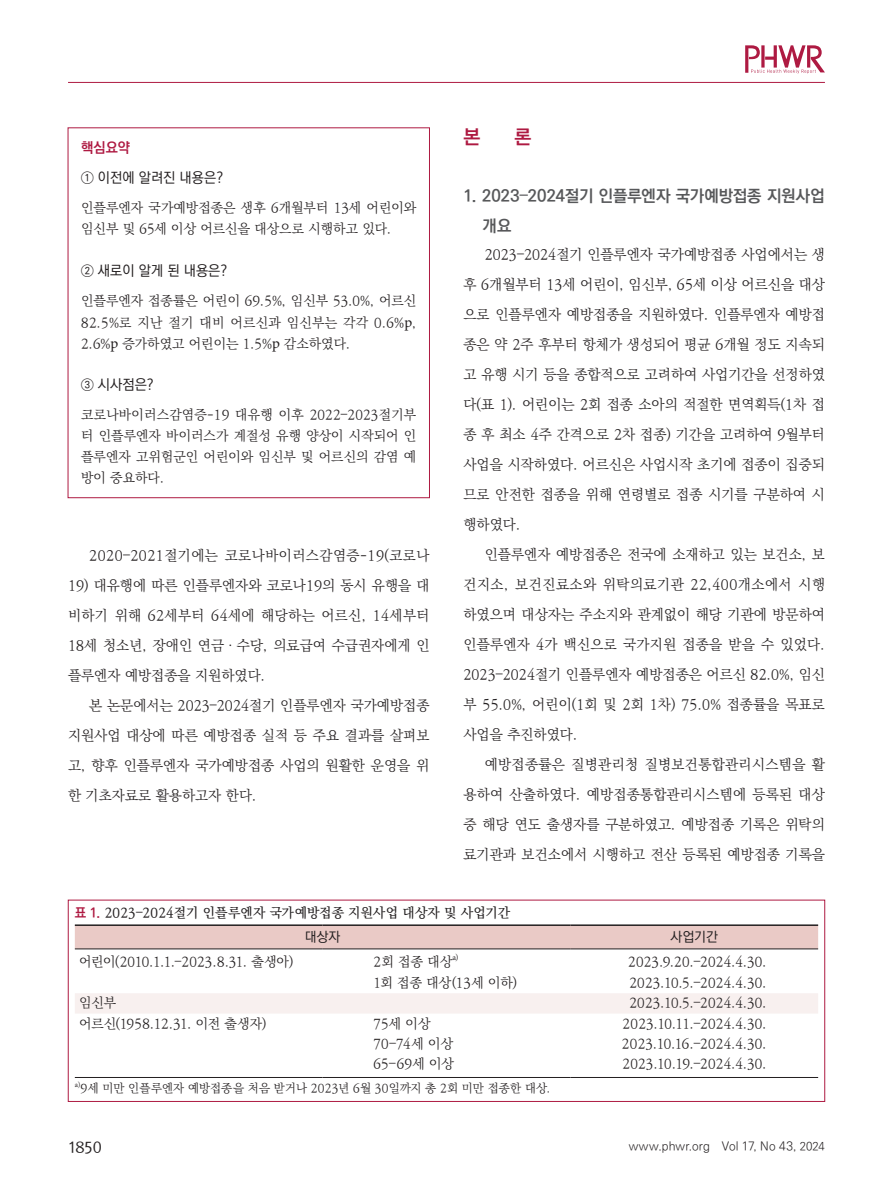
<style>
.page{position:relative;width:893px;height:1191px;background:#fff}
.page>*{position:absolute;margin:0;border:0;box-sizing:border-box;transform-origin:0 0}
.t1{font:700 19.5px "Ko Pub World Dotum";color:#ae1a42}
.t2{font:700 16.5px/30px "Ko Pub World Dotum";letter-spacing:-.005em;color:#57585a}
.t3{font:15px "Rix M Go PM";color:#231f20}
.t4{font:300 14.25px/30px "Ko Pub World Batang";letter-spacing:.005em;color:#231f20;text-align:justify}
.t5{font:300 14.25px "Ko Pub World Batang";letter-spacing:.035em;color:#231f20}
.t6{font:500 14.25px "Ko Pub World Dotum";letter-spacing:.005em;color:#231f20}
.t7{font:700 14.25px "Ko Pub World Dotum";color:#ae1a42}
.t8{font:300 13.5px/21px "Ko Pub World Batang";letter-spacing:.005em;color:#231f20;text-align:justify}
.t9{font:500 13.5px "Ko Pub World Batang";letter-spacing:.01em;color:#231f20}
.t10{font:500 13.5px "Ko Pub World Dotum";letter-spacing:.005em;color:#231f20}
.t11{font:300 12px "Ko Pub World Batang";letter-spacing:.015em;color:#231f20}
.t12{font:300 12px "Ko Pub World Dotum";letter-spacing:.01em;color:#231f20}
.t13{font:8.25px "Minion Pro";color:#231f20}
.t14{font:7.5px "Minion Pro";color:#231f20}
.s1{font-family:"Minion Pro";font-weight:400;font-size:15px}
.s2{font-family:"Ko Pub World Dotum";font-weight:700;color:#ae1a42}
.s3{font-family:"Ko Pub World Batang";font-weight:300;font-size:7.8px}
.s4{font-family:"Ko Pub World Batang";font-weight:300;font-size:7.05px}
.s5{font-size:11.25px}
</style>
<div class="page">
<hr style="left:68px;top:82px;width:757px;height:1px;background:#ae1a42">
<svg style="left:745px;top:45px;width:80px;height:28px"></svg>
<div style="left:75px;top:926px;width:743px;height:22px;background:#eacac6"></div>
<div style="left:75px;top:993px;width:743px;height:20px;background:#f8f0ef"></div>
<hr style="left:570px;top:924px;width:248px;height:2px;background:#231f20">
<hr style="left:570px;top:948px;width:248px;height:1px;background:#231f20">
<hr style="left:75px;top:924px;width:248px;height:2px;background:#231f20">
<hr style="left:323px;top:924px;width:247px;height:2px;background:#231f20">
<hr style="left:75px;top:948px;width:248px;height:1px;background:#231f20">
<hr style="left:323px;top:948px;width:247px;height:1px;background:#231f20">
<hr style="left:75px;top:1077px;width:248px;height:1px;background:#231f20">
<hr style="left:323px;top:1077px;width:247px;height:1px;background:#231f20">
<hr style="left:570px;top:1077px;width:248px;height:1px;background:#231f20">
<div style="left:68px;top:127px;width:362px;height:371px;border:1px solid #ae1a42"></div>
<p class="t7" style="left:81px;top:138px;width:50px">핵심요약</p>
<p class="t6" style="left:81px;top:168px;width:144px">① 이전에 알려진 내용은?</p>
<p class="t8" style="left:81px;top:197px;width:337px">인플루엔자 국가예방접종은 생후 6개월부터 13세 어린이와 임신부 및 65세 이상 어르신을 대상으로 시행하고 있다.</p>
<p class="t6" style="left:81px;top:261px;width:148px">② 새로이 알게 된 내용은?</p>
<p class="t8" style="left:81px;top:290px;width:337px">인플루엔자 접종률은 어린이 69.5%, 임신부 53.0%, 어르신 82.5%로 지난 절기 대비 어르신과 임신부는 각각 0.6%<span class="s1">p</span>, 2.6%<span class="s1">p</span> 증가하였고 어린이는 1.5%<span class="s1">p</span> 감소하였다.</p>
<p class="t6" style="left:81px;top:375px;width:74px">③ 시사점은?</p>
<p class="t8" style="left:81px;top:404px;width:337px">코로나바이러스감염증-19 대유행 이후 2022–2023절기부 터 인플루엔자 바이러스가 계절성 유행 양상이 시작되어 인 플루엔자 고위험군인 어린이와 임신부 및 어르신의 감염 예 방이 중요하다.</p>
<p class="t5" style="left:89px;top:545px;width:342px">2020–2021절기에는 코로나바이러스감염증-19(코로나</p>
<p class="t4" style="left:68px;top:570px;width:363px">19) 대유행에 따른 인플루엔자와 코로나19의 동시 유행을 대 비하기 위해 62세부터 64세에 해당하는 어르신, 14세부터 18세 청소년, 장애인 연금‧수당, 의료급여 수급권자에게 인 플루엔자 예방접종을 지원하였다.</p>
<p class="t4" style="left:68px;top:690px;width:363px;text-indent:21px">본 논문에서는 2023–2024절기 인플루엔자 국가예방접종 지원사업 대상에 따른 예방접종 실적 등 주요 결과를 살펴보 고, 향후 인플루엔자 국가예방접종 사업의 원활한 운영을 위 한 기초자료로 활용하고자 한다.</p>
<h1 class="t1" style="left:463px;top:123px;width:19px">본</h1>
<h1 class="t1" style="left:514px;top:123px;width:19px">론</h1>
<p class="t2" style="left:483px;top:181px;width:344px;text-indent:-19px">1. 2023–2024절기 인플루엔자 국가예방접종 지원사업 개요</p>
<p class="t4" style="left:463px;top:240px;width:363px;text-indent:21px">2023–2024절기 인플루엔자 국가예방접종 사업에서는 생 후 6개월부터 13세 어린이, 임신부, 65세 이상 어르신을 대상 으로 인플루엔자 예방접종을 지원하였다. 인플루엔자 예방접 종은 약 2주 후부터 항체가 생성되어 평균 6개월 정도 지속되 고 유행 시기 등을 종합적으로 고려하여 사업기간을 선정하였 다(표 1). 어린이는 2회 접종 소아의 적절한 면역획득(1차 접 종 후 최소 4주 간격으로 2차 접종) 기간을 고려하여 9월부터 사업을 시작하였다. 어르신은 사업시작 초기에 접종이 집중되 므로 안전한 접종을 위해 연령별로 접종 시기를 구분하여 시 행하였다.</p>
<p class="t4" style="left:463px;top:540px;width:363px;text-indent:21px">인플루엔자 예방접종은 전국에 소재하고 있는 보건소, 보 건지소, 보건진료소와 위탁의료기관 22,400개소에서 시행 하였으며 대상자는 주소지와 관계없이 해당 기관에 방문하여 인플루엔자 4가 백신으로 국가지원 접종을 받을 수 있었다.<br>2023–2024절기 인플루엔자 예방접종은 어르신 82.0%, 임신 부 55.0%, 어린이(1회 및 2회 1차) 75.0% 접종률을 목표로 사업을 추진하였다.</p>
<p class="t4" style="left:463px;top:750px;width:363px;text-indent:21px">예방접종률은 질병관리청 질병보건통합관리시스템을 활 용하여 산출하였다. 예방접종통합관리시스템에 등록된 대상 중 해당 연도 출생자를 구분하였고. 예방접종 기록은 위탁의 료기관과 보건소에서 시행하고 전산 등록된 예방접종 기록을</p>
<p class="t9" style="left:75px;top:903px;width:437px"><span class="s2">표 1.</span> 2023–2024절기 인플루엔자 국가예방접종 지원사업 대상자 및 사업기간</p>
<p class="t10" style="left:305px;top:927px;width:37px">대상자</p>
<p class="t10" style="left:671px;top:927px;width:49px">사업기간</p>
<p class="t8" style="left:79px;top:951px;width:216px">어린이(2010.1.1.–2023.8.31. 출생아)</p>
<p class="t8" style="left:374px;top:952px;width:80px">2회 접종 대상</p>
<p class="t13" style="left:452px;top:952px;width:8px">a<span class="s3">)</span></p>
<p class="t8" style="left:628px;top:951px;width:140px">2023.9.20.–2024.4.30.</p>
<p class="t8" style="left:374px;top:972px;width:145px">1회 접종 대상(13세 이하)</p>
<p class="t8" style="left:629px;top:972px;width:139px">2023.10.5.–2024.4.30.</p>
<p class="t8" style="left:79px;top:993px;width:39px">임신부</p>
<p class="t8" style="left:629px;top:993px;width:139px">2023.10.5.–2024.4.30.</p>
<p class="t8" style="left:79px;top:1013px;width:189px">어르신(1958.12.31. 이전 출생자)</p>
<p class="t8" style="left:374px;top:1013px;width:58px">75세 이상</p>
<p class="t8" style="left:623px;top:1013px;width:146px">2023.10.11.–2024.4.30.</p>
<p class="t8" style="left:374px;top:1033px;width:81px">70–74세 이상</p>
<p class="t8" style="left:622px;top:1033px;width:146px">2023.10.16.–2024.4.30.</p>
<p class="t8" style="left:374px;top:1054px;width:82px">65–69세 이상</p>
<p class="t8" style="left:622px;top:1054px;width:146px">2023.10.19.–2024.4.30.</p>
<p class="t14" style="left:75px;top:1079px;width:7px">a<span class="s4">)</span></p>
<p class="t11" style="left:81px;top:1079px;width:471px">9세 미만 인플루엔자 예방접종을 처음 받거나 2023년 6월 30일까지 총 2회 미만 접종한 대상.</p>
<p class="t3" style="left:68px;top:1139px;width:35px">1850</p>
<p class="t12" style="left:629px;top:1137px;width:198px">www.phwr.org Vol 17<span class="s5">,</span> No 43<span class="s5">, 2024</span></p>
</div>
